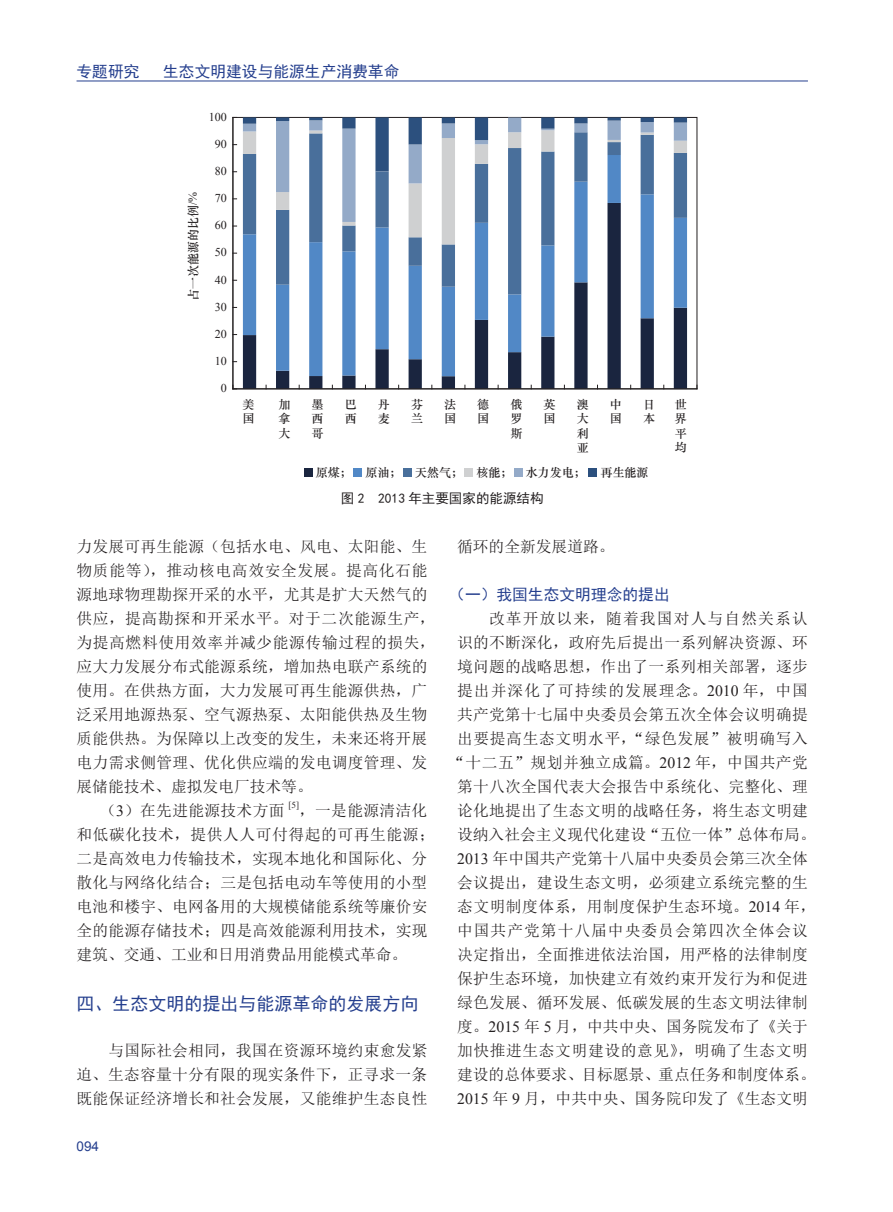
<style>
.page{position:relative;width:893px;height:1212px;background:#fff}
.page>*{position:absolute;margin:0;border:0;box-sizing:border-box;transform-origin:0 0}
.标题-1{font:18px "Sim Hei";color:#253f8e}
.正文{font:15.75px/24px "Sim Sun";letter-spacing:.015em;color:#231f20}
.正文-2{font:15.75px "Sim Sun";letter-spacing:.065em;color:#231f20}
.正文-3{font:15.75px "Sim Sun";letter-spacing:.04em;color:#231f20}
.标题-2{font:15.75px "Sim Hei";color:#253f8e}
.正文-4{font:15.75px "Sim Sun";letter-spacing:.035em;color:#231f20}
.正文-5{font:15.75px "Sim Sun";letter-spacing:.075em;color:#231f20}
.图说{font:13.5px "Sim Hei";color:#231f20}
.t1{font:13.5px "Arial";color:#253f8e}
.t2{font:12px/14.4px "ST Zhongsong";color:#231f20}
.t3{font:12px "Times New Roman";color:#231f20}
.正文-6{font:9.15px "Times New Roman";color:#231f20}
.s1{font-family:"Times New Roman"}
</style>
<div class="page">
<hr style="left:77px;top:81px;width:731px;height:1px;background:#253f8e">
<svg style="left:243px;top:376px;width:444px;height:12px"></svg>
<svg style="left:243px;top:294px;width:444px;height:82px"></svg>
<svg style="left:243px;top:244px;width:444px;height:50px"></svg>
<svg style="left:243px;top:222px;width:444px;height:22px"></svg>
<svg style="left:243px;top:171px;width:444px;height:51px"></svg>
<svg style="left:243px;top:117px;width:444px;height:54px"></svg>
<hr style="left:233px;top:117px;width:1px;height:272px;background:#231f20">
<hr style="left:233px;top:388px;width:464px;height:1px;background:#231f20">
<div style="left:304px;top:469px;width:8px;height:8px;background:#1a253f"></div>
<div style="left:354px;top:469px;width:8px;height:8px;background:#5188c6"></div>
<div style="left:403px;top:469px;width:8px;height:8px;background:#496f9b"></div>
<div style="left:465px;top:469px;width:8px;height:8px;background:#cfd0d1"></div>
<div style="left:514px;top:469px;width:8px;height:8px;background:#94aac8"></div>
<div style="left:589px;top:469px;width:8px;height:8px;background:#2c507e"></div>
<p class="标题-2" style="left:77px;top:64px;width:65px">专题研究</p>
<p class="标题-2" style="left:163px;top:64px;width:238px">生态文明建设与能源生产消费革命</p>
<p class="t3" style="left:209px;top:109px;width:19px">100</p>
<p class="t3" style="left:215px;top:136px;width:13px">90</p>
<p class="t2" style="left:185px;top:301px;width:111px;rotate:-90deg">占一次能源的比例<span class="s1">/%</span></p>
<p class="t3" style="left:215px;top:163px;width:13px">80</p>
<p class="t3" style="left:215px;top:190px;width:13px">70</p>
<p class="t3" style="left:215px;top:217px;width:13px">60</p>
<p class="t3" style="left:215px;top:244px;width:13px">50</p>
<p class="t3" style="left:215px;top:271px;width:13px">40</p>
<p class="t3" style="left:215px;top:299px;width:13px">30</p>
<p class="t3" style="left:215px;top:326px;width:13px">20</p>
<p class="t3" style="left:215px;top:353px;width:13px">10</p>
<p class="t3" style="left:221px;top:380px;width:7px">0</p>
<p class="t2" style="left:243px;top:397px;width:13px">美国</p>
<p class="t2" style="left:278px;top:397px;width:13px;text-align:justify">加拿大</p>
<p class="t2" style="left:312px;top:397px;width:13px;text-align:justify">墨西哥</p>
<p class="t2" style="left:345px;top:397px;width:13px">巴西</p>
<p class="t2" style="left:378px;top:397px;width:13px">丹麦</p>
<p class="t2" style="left:411px;top:397px;width:13px">芬兰</p>
<p class="t2" style="left:444px;top:397px;width:13px">法国</p>
<p class="t2" style="left:477px;top:397px;width:13px">德国</p>
<p class="t2" style="left:510px;top:397px;width:13px;text-align:justify">俄罗斯</p>
<p class="t2" style="left:544px;top:397px;width:13px">英国</p>
<p class="t2" style="left:577px;top:397px;width:13px;text-align:justify">澳大利亚</p>
<p class="t2" style="left:610px;top:397px;width:13px">中国</p>
<p class="t2" style="left:643px;top:397px;width:13px">日本</p>
<p class="t2" style="left:675px;top:397px;width:13px;text-align:justify">世界平均</p>
<p class="t2" style="left:316px;top:464px;width:334px">原煤； 原油； 天然气； 核能； 水力发电； 再生能源</p>
<p class="图说" style="left:341px;top:492px;width:204px">图 2 2013 年主要国家的能源结构</p>
<p class="正文" style="left:77px;top:534px;width:360px">力发展可再生能源（包括水电、风电、太阳能、生物质能等），推动核电高效安全发展。提高化石能源地球物理勘探开采的水平，尤其是扩大天然气的供应，提高勘探和开采水平。对于二次能源生产，为提高燃料使用效率并减少能源传输过程的损失，应大力发展分布式能源系统，增加热电联产系统的使用。在供热方面，大力发展可再生能源供热，广泛采用地源热泵、空气源热泵、太阳能供热及生物质能供热。为保障以上改变的发生，未来还将开展电力需求侧管理、优化供应端的发电调度管理、发展储能技术、虚拟发电厂技术等。</p>
<p class="正文" style="left:101px;top:798px;width:185px">（<span class="s1">3</span>）在先进能源技术方面</p>
<p class="正文-6" style="left:288px;top:799px;width:12px">[5]</p>
<p class="正文" style="left:77px;top:798px;width:360px;text-indent:223px">，一是能源清洁化和低碳化技术，提供人人可付得起的可再生能源；二是高效电力传输技术，实现本地化和国际化、分散化与网络化结合；三是包括电动车等使用的小型电池和楼宇、电网备用的大规模储能系统等廉价安全的能源存储技术；四是高效能源利用技术，实现建筑、交通、工业和日用消费品用能模式革命。</p>
<p class="标题-1" style="left:77px;top:994px;width:343px">四、生态文明的提出与能源革命的发展方向</p>
<p class="正文" style="left:77px;top:1038px;width:352px;text-align:justify;text-indent:32px">与国际社会相同，我国在资源环境约束愈发紧迫、生态容量十分有限的现实条件下，正寻求一条既能保证经济增长和社会发展，又能维护生态良性</p>
<p class="t1" style="left:77px;top:1138px;width:24px">094</p>
<p class="正文" style="left:457px;top:534px;width:159px">循环的全新发展道路。</p>
<p class="标题-2" style="left:449px;top:586px;width:222px">（一）我国生态文明理念的提出</p>
<p class="正文-5" style="left:489px;top:610px;width:320px">改革开放以来，随着我国对人与自然关系认</p>
<p class="正文" style="left:457px;top:630px;width:352px">识的不断深化，政府先后提出一系列解决资源、环</p>
<p class="正文" style="left:457px;top:654px;width:352px">境问题的战略思想，作出了一系列相关部署，逐步</p>
<p class="正文-2" style="left:457px;top:682px;width:352px">提出并深化了可持续的发展理念。<span class="s1">2010</span> 年，中国</p>
<p class="正文" style="left:457px;top:702px;width:352px">共产党第十七届中央委员会第五次全体会议明确提</p>
<p class="正文-3" style="left:457px;top:730px;width:352px">出要提高生态文明水平，“绿色发展”被明确写入</p>
<p class="正文" style="left:449px;top:750px;width:360px">“十二五”规划并独立成篇。<span class="s1">2012</span> 年，中国共产党</p>
<p class="正文" style="left:457px;top:774px;width:352px">第十八次全国代表大会报告中系统化、完整化、理</p>
<p class="正文" style="left:457px;top:798px;width:352px">论化地提出了生态文明的战略任务，将生态文明建</p>
<p class="正文" style="left:457px;top:822px;width:360px">设纳入社会主义现代化建设“五位一体”总体布局。</p>
<p class="正文" style="left:457px;top:846px;width:352px"><span class="s1">2013</span> 年中国共产党第十八届中央委员会第三次全体</p>
<p class="正文" style="left:457px;top:870px;width:352px">会议提出，建设生态文明，必须建立系统完整的生</p>
<p class="正文-4" style="left:457px;top:898px;width:360px">态文明制度体系，用制度保护生态环境。<span class="s1">2014</span> 年，</p>
<p class="正文-2" style="left:457px;top:922px;width:352px">中国共产党第十八届中央委员会第四次全体会议</p>
<p class="正文" style="left:457px;top:942px;width:352px">决定指出，全面推进依法治国，用严格的法律制度</p>
<p class="正文" style="left:457px;top:966px;width:352px">保护生态环境，加快建立有效约束开发行为和促进</p>
<p class="正文" style="left:457px;top:990px;width:352px">绿色发展、循环发展、低碳发展的生态文明法律制</p>
<p class="正文" style="left:457px;top:1014px;width:352px">度。<span class="s1">2015</span> 年 <span class="s1">5</span> 月，中共中央、国务院发布了《关于</p>
<p class="正文-3" style="left:457px;top:1042px;width:352px">加快推进生态文明建设的意见》，明确了生态文明</p>
<p class="正文" style="left:457px;top:1062px;width:360px">建设的总体要求、目标愿景、重点任务和制度体系。</p>
<p class="正文" style="left:457px;top:1086px;width:352px"><span class="s1">2015</span> 年 <span class="s1">9</span> 月，中共中央、国务院印发了《生态文明</p>
</div>
